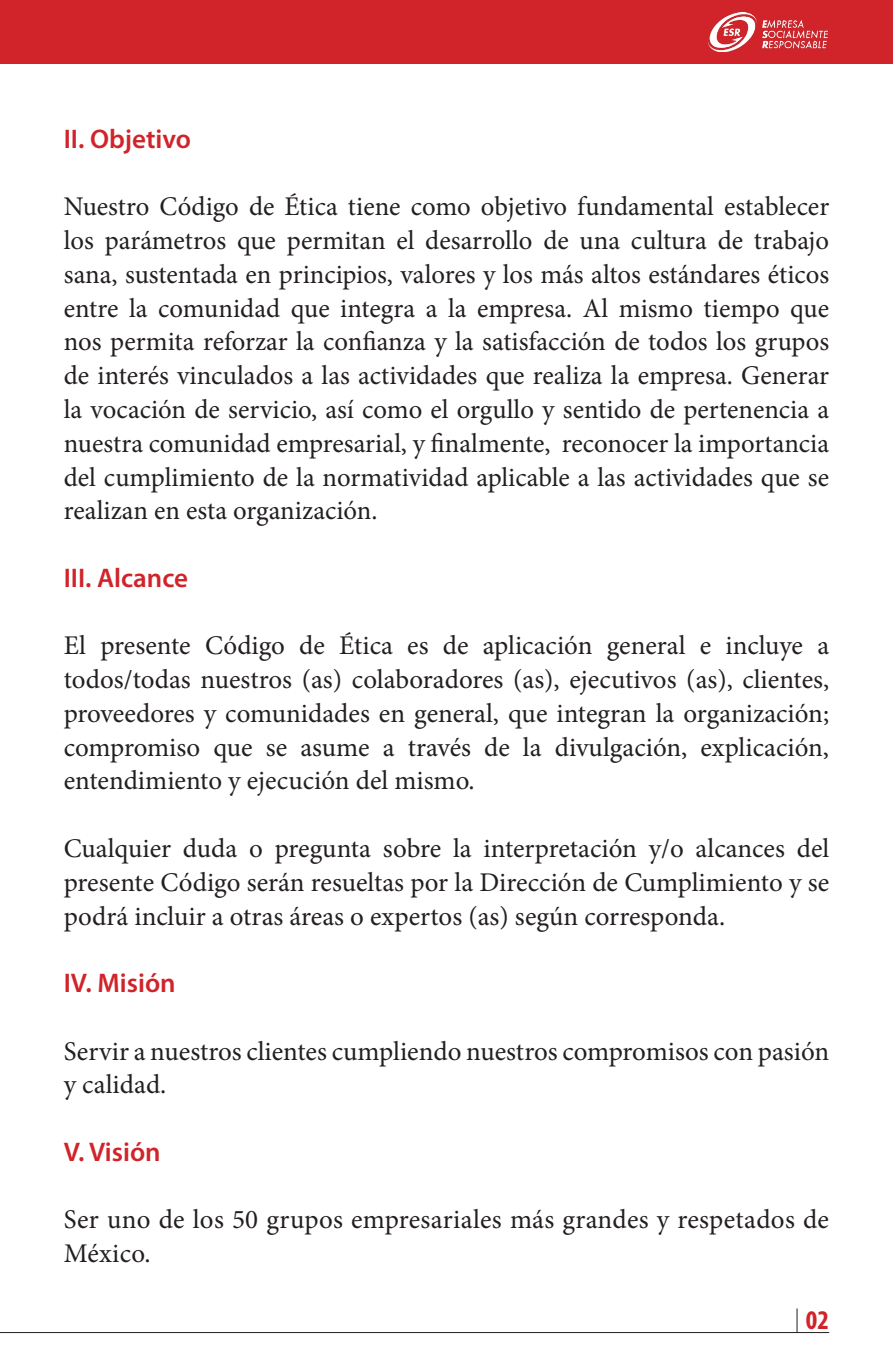
<style>
.page{position:relative;width:893px;height:1372px;background:#fff}
.page>*{position:absolute;margin:0;border:0;box-sizing:border-box;transform-origin:0 0}
.t1{font:27px/33.8px "Minion Pro";color:#231f20;text-align:justify}
.t2{font:600 27px "Myriad Pro";color:#d1232a}
.t3{font:700 condensed 27px "Myriad Pro";color:#d1232a}
</style>
<div class="page">
<hr style="left:0;top:1331px;width:829px;height:1px;background:#231f20">
<svg style="left:797px;top:1308px;width:1px;height:24px"></svg>
<div style="left:0;top:0;width:893px;height:64px;background:#d1232a"></div>
<img style="left:708px;top:13px;width:119px;height:38px">
<p class="t2" style="left:64px;top:122px;width:129px">II. Objetivo</p>
<p class="t1" style="left:64px;top:190px;width:767px">Nuestro Código de Ética tiene como objetivo fundamental establecer los parámetros que permitan el desarrollo de una cultura de trabajo sana, sustentada en principios, valores y los más altos estándares éticos entre la comunidad que integra a la empresa. Al mismo tiempo que nos permita reforzar la confianza y la satisfacción de todos los grupos de interés vinculados a las actividades que realiza la empresa. Generar la vocación de servicio, así como el orgullo y sentido de pertenencia a nuestra comunidad empresarial, y finalmente, reconocer la importancia del cumplimiento de la normatividad aplicable a las actividades que se realizan en esta organización.</p>
<p class="t2" style="left:64px;top:560px;width:126px">III. Alcance</p>
<p class="t1" style="left:64px;top:629px;width:767px">El presente Código de Ética es de aplicación general e incluye a todos/todas nuestros (as) colaboradores (as), ejecutivos (as), clientes, proveedores y comunidades en general, que integran la organización; compromiso que se asume a través de la divulgación, explicación, entendimiento y ejecución del mismo.</p>
<p class="t1" style="left:64px;top:831px;width:767px">Cualquier duda o pregunta sobre la interpretación y/o alcances del presente Código serán resueltas por la Dirección de Cumplimiento y se podrá incluir a otras áreas o expertos (as) según corresponda.</p>
<p class="t2" style="left:64px;top:965px;width:113px">IV. Misión</p>
<p class="t1" style="left:64px;top:1034px;width:767px">Servir a nuestros clientes cumpliendo nuestros compromisos con pasión y calidad.</p>
<p class="t2" style="left:64px;top:1134px;width:98px">V. Visión</p>
<p class="t1" style="left:64px;top:1202px;width:767px">Ser uno de los 50 grupos empresariales más grandes y respetados de<br>México.</p>
<p class="t3" style="left:806px;top:1302px;width:25px">02</p>
</div>
